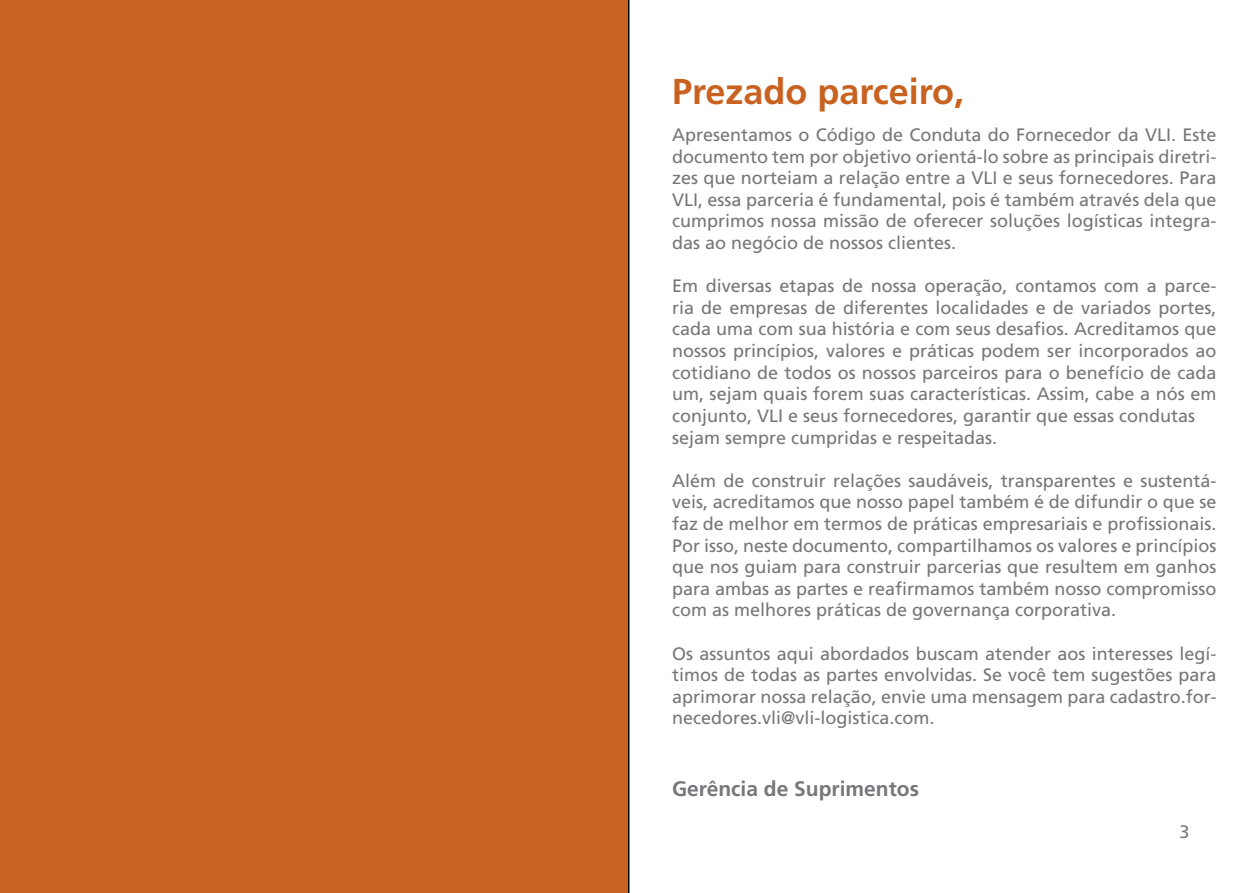
<style>
.page{position:relative;width:1259px;height:893px;background:#fff}
.page>*{position:absolute;margin:0;border:0;box-sizing:border-box;transform-origin:0 0}
.t1{font:700 36px "Frutiger LT Std";color:#c96221}
.t2{font:700 21px "Frutiger LT Std";color:#76777b}
.t3{font:18px/21.6px "Frutiger LT Std";color:#76777b;text-align:justify}
.t4{font:18px "Frutiger LT Std";color:#78797b}
</style>
<div class="page">
<div style="left:0;top:0;width:629px;height:893px;background:#c96221"></div>
<h1 class="t1" style="left:672px;top:70px;width:294px">Prezado parceiro,</h1>
<p class="t3" style="left:672px;top:124px;width:546px">Apresentamos o Código de Conduta do Fornecedor da VLI. Este documento tem por objetivo orientá-lo sobre as principais diretri&shy;zes que norteiam a relação entre a VLI e seus fornecedores. Para VLI, essa parceria é fundamental, pois é também através dela que cumprimos nossa missão de oferecer soluções logísticas integra&shy;das ao negócio de nossos clientes.</p>
<p class="t3" style="left:672px;top:275px;width:546px;text-align:left">Em diversas etapas de nossa operação, contamos com a parce&shy;ria de empresas de diferentes localidades e de variados portes, cada uma com sua história e com seus desafios. Acreditamos que nossos princípios, valores e práticas podem ser incorporados ao cotidiano de todos os nossos parceiros para o benefício de cada um, sejam quais forem suas características. Assim, cabe a nós em conjunto, VLI e seus fornecedores, garantir que essas condutas sejam sempre cumpridas e respeitadas.</p>
<p class="t3" style="left:672px;top:470px;width:546px">Além de construir relações saudáveis, transparentes e sustentá&shy;veis, acreditamos que nosso papel também é de difundir o que se faz de melhor em termos de práticas empresariais e profissionais.<br>Por isso, neste documento, compartilhamos os valores e princípios que nos guiam para construir parcerias que resultem em ganhos para ambas as partes e reafirmamos também nosso compromisso com as melhores práticas de governança corporativa.</p>
<p class="t3" style="left:672px;top:642px;width:546px">Os assuntos aqui abordados buscam atender aos interesses legí&shy;timos de todas as partes envolvidas. Se você tem sugestões para aprimorar nossa relação, envie uma mensagem para cadastro.for&shy;necedores.vli@vli-logistica.com.</p>
<p class="t2" style="left:672px;top:777px;width:249px">Gerência de Suprimentos</p>
<p class="t4" style="left:1179px;top:822px;width:12px">3</p>
</div>
